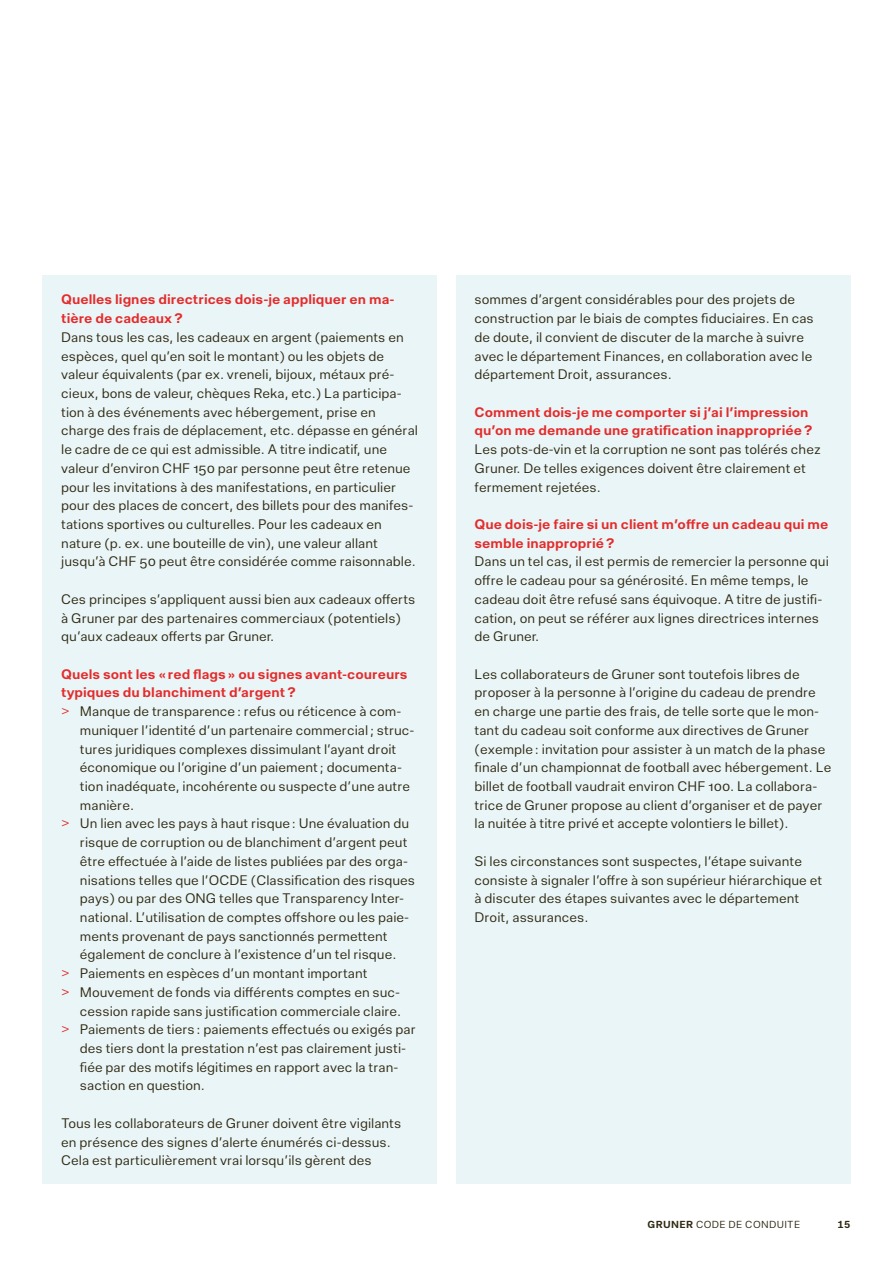
<style>
.page{position:relative;width:893px;height:1263px;background:#fff}
.page>*{position:absolute;margin:0;border:0;box-sizing:border-box;transform-origin:0 0}
.t1{font:14.25px/18.8px "Elite Grotesk Text";color:#2f2912}
.t2{font:700 14.25px/18.8px "Elite Grotesk Text";color:#e42b2b}
.t3{font:10.5px "Elite Grotesk Text";letter-spacing:.03em;color:#2f2912}
.t4{font:700 10.5px "Elite Grotesk Text";color:#2f2912}
.s1{color:#e42b2b}
.s2{font-weight:700}
</style>
<div class="page">
<div style="left:43px;top:276px;width:394px;height:908px;background:#eaf5f7"></div>
<div style="left:456px;top:276px;width:395px;height:908px;background:#eaf5f7"></div>
<p class="t2" style="left:61px;top:290px;width:335px">Quelles lignes directrices dois-je appliquer en ma&shy;tière de cadeaux?</p>
<p class="t1" style="left:61px;top:328px;width:358px">Dans tous les cas, les cadeaux en argent (paiements en espèces, quel qu’en soit le montant) ou les objets de valeur équivalents (par ex. vreneli, bijoux, métaux pré&shy;cieux, bons de valeur, chèques Reka, etc.) La participa&shy;tion à des événements avec hébergement, prise en charge des frais de déplacement, etc. dépasse en général le cadre de ce qui est admissible. A titre indicatif, une valeur d’environ CHF 150 par personne peut être retenue pour les invitations à des manifestations, en particulier pour des places de concert, des billets pour des manifes&shy;tations sportives ou culturelles. Pour les cadeaux en nature (p. ex. une bouteille de vin), une valeur allant jusqu’à CHF 50 peut être considérée comme raisonnable.</p>
<p class="t1" style="left:61px;top:590px;width:356px">Ces principes s’appliquent aussi bien aux cadeaux offerts à Gruner par des partenaires commerciaux (potentiels) qu’aux cadeaux offerts par Gruner.</p>
<p class="t2" style="left:61px;top:665px;width:348px">Quels sont les «red flags» ou signes avant-coureurs</p>
<p class="t2" style="left:61px;top:683px;width:236px">typiques du blanchiment d’argent?</p>
<p class="t1" style="left:61px;top:702px;width:342px"><span class="s1">&gt;</span> Manque de transparence: refus ou réticence à com-</p>
<p class="t1" style="left:80px;top:721px;width:336px">muniquer l’identité d’un partenaire commercial; struc-</p>
<p class="t1" style="left:80px;top:740px;width:318px">tures juridiques complexes dissimulant l’ayant droit</p>
<p class="t1" style="left:80px;top:758px;width:323px">économique ou l’origine d’un paiement; documenta-</p>
<p class="t1" style="left:80px;top:777px;width:332px">tion inadéquate, incohérente ou suspecte d’une autre</p>
<p class="t1" style="left:80px;top:796px;width:56px">manière.</p>
<p class="t1" style="left:61px;top:815px;width:350px"><span class="s1">&gt;</span> Un lien avec les pays à haut risque: Une évaluation du</p>
<p class="t1" style="left:80px;top:833px;width:329px">risque de corruption ou de blanchiment d’argent peut</p>
<p class="t1" style="left:80px;top:852px;width:330px">être effectuée à l’aide de listes publiées par des orga-</p>
<p class="t1" style="left:80px;top:871px;width:337px">nisations telles que l’OCDE (Classification des risques</p>
<p class="t1" style="left:80px;top:889px;width:326px">pays) ou par des ONG telles que Transparency Inter-</p>
<p class="t1" style="left:80px;top:908px;width:331px">national. L’utilisation de comptes offshore ou les paie-</p>
<p class="t1" style="left:80px;top:927px;width:309px">ments provenant de pays sanctionnés permettent</p>
<p class="t1" style="left:80px;top:945px;width:318px">également de conclure à l’existence d’un tel risque.</p>
<p class="t1" style="left:61px;top:964px;width:308px"><span class="s1">&gt;</span> Paiements en espèces d’un montant important</p>
<p class="t1" style="left:61px;top:983px;width:340px"><span class="s1">&gt;</span> Mouvement de fonds via différents comptes en suc-</p>
<p class="t1" style="left:80px;top:1002px;width:323px">cession rapide sans justification commerciale claire.</p>
<p class="t1" style="left:61px;top:1020px;width:356px"><span class="s1">&gt;</span> Paiements de tiers: paiements effectués ou exigés par</p>
<p class="t1" style="left:80px;top:1039px;width:328px">des tiers dont la prestation n’est pas clairement justi-</p>
<p class="t1" style="left:80px;top:1058px;width:320px">fiée par des motifs légitimes en rapport avec la tran-</p>
<p class="t1" style="left:80px;top:1076px;width:127px">saction en question.</p>
<p class="t1" style="left:61px;top:1114px;width:342px">Tous les collaborateurs de Gruner doivent être vigilants en présence des signes d’alerte énumérés ci-dessus.<br>Cela est particulièrement vrai lorsqu’ils gèrent des</p>
<p class="t1" style="left:475px;top:291px;width:341px">sommes d’argent considérables pour des projets de construction par le biais de comptes fiduciaires. En cas de doute, il convient de discuter de la marche à suivre avec le département Finances, en collaboration avec le département Droit, assurances.</p>
<p class="t2" style="left:475px;top:403px;width:340px">Comment dois-je me comporter si j’ai l’impression qu’on me demande une gratification inappropriée?</p>
<p class="t1" style="left:475px;top:440px;width:348px">Les pots-de-vin et la corruption ne sont pas tolérés chez<br>Gruner. De telles exigences doivent être clairement et fermement rejetées.</p>
<p class="t2" style="left:475px;top:515px;width:355px">Que dois-je faire si un client m’offre un cadeau qui me semble inapproprié?</p>
<p class="t1" style="left:475px;top:553px;width:356px">Dans un tel cas, il est permis de remercier la personne qui offre le cadeau pour sa générosité. En même temps, le cadeau doit être refusé sans équivoque. A titre de justifi&shy;cation, on peut se référer aux lignes directrices internes de Gruner.</p>
<p class="t1" style="left:475px;top:665px;width:358px">Les collaborateurs de Gruner sont toutefois libres de proposer à la personne à l’origine du cadeau de prendre en charge une partie des frais, de telle sorte que le mon&shy;tant du cadeau soit conforme aux directives de Gruner (exemple: invitation pour assister à un match de la phase finale d’un championnat de football avec hébergement. Le billet de football vaudrait environ CHF 100. La collabora&shy;trice de Gruner propose au client d’organiser et de payer la nuitée à titre privé et accepte volontiers le billet).</p>
<p class="t1" style="left:475px;top:852px;width:349px">Si les circonstances sont suspectes, l’étape suivante consiste à signaler l’offre à son supérieur hiérarchique et à discuter des étapes suivantes avec le département Droit, assurances.</p>
<p class="t3" style="left:648px;top:1219px;width:154px"><span class="s2">GRUNER</span> CODE DE CONDUITE</p>
<p class="t4" style="left:837px;top:1219px;width:15px">15</p>
</div>
